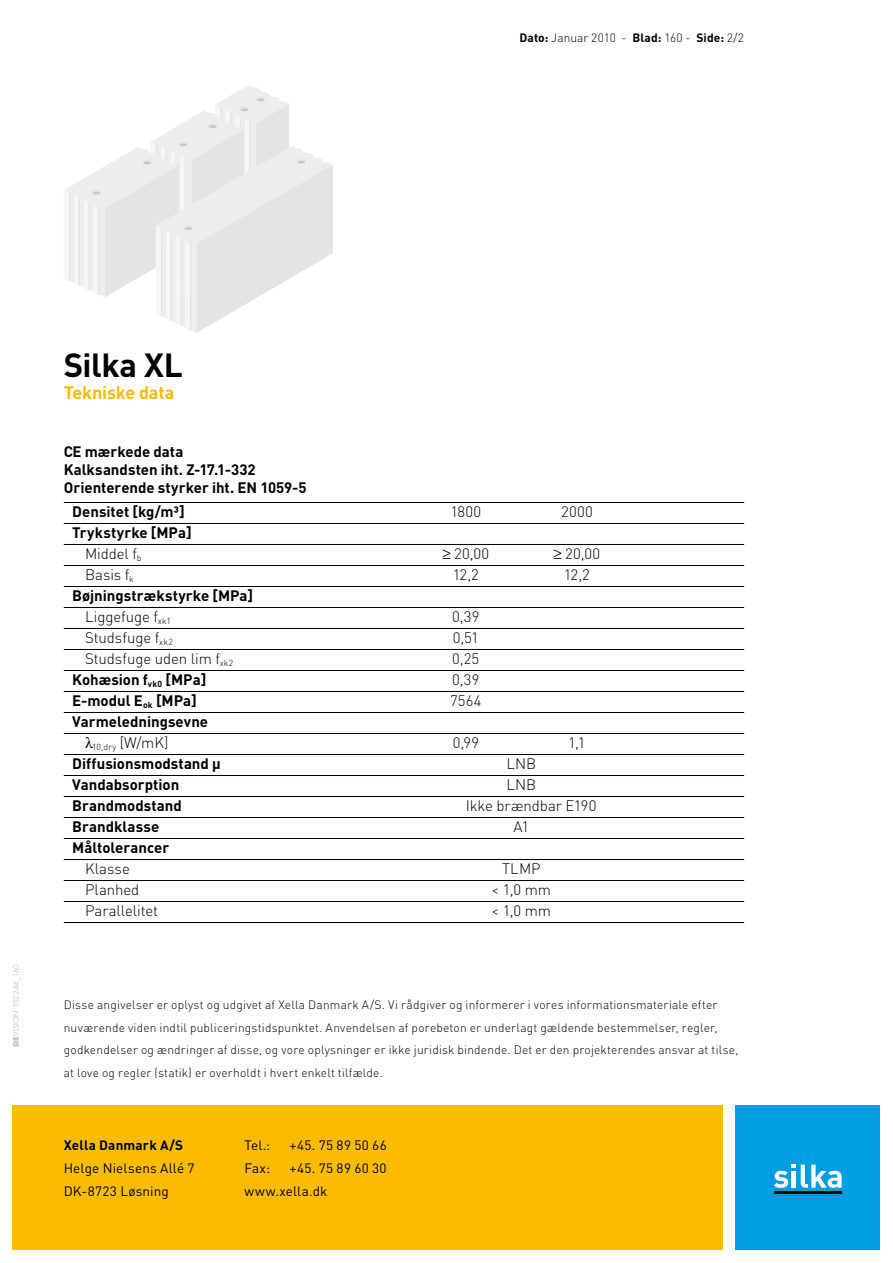
<style>
.page{position:relative;width:893px;height:1263px;background:#fff}
.page>*{position:absolute;margin:0;border:0;box-sizing:border-box;transform-origin:0 0}
.t1{font:700 33px "DIN";letter-spacing:-.015em;color:#000}
.t2{font:700 18px "DIN";letter-spacing:-.01em;color:#fabb00}
.t3{font:700 15px/21px "DIN";color:#000}
.t4{font:300 15px "DIN";letter-spacing:-.005em;color:#000}
.t5{font:13.5px/22.5px "DIN";letter-spacing:.015em;color:#000}
.t6{font:700 13.5px "DIN";letter-spacing:.015em;color:#000}
.t7{font:300 12px/22.5px "DIN";letter-spacing:.015em;color:#000}
.t8{font:300 8.7px "DIN";color:#000}
.t9{font:7.5px "Futura";letter-spacing:.005em;color:#c6c7c8}
.s1{font-weight:700}
.s2{font-weight:800}
.s3{font-weight:300}
</style>
<div class="page">
<div style="left:13px;top:1106px;width:710px;height:144px;background:#fabb00"></div>
<svg style="left:64px;top:85px;width:269px;height:248px"></svg>
<hr style="left:64px;top:502px;width:680px;height:1px;background:#000">
<hr style="left:64px;top:523px;width:680px;height:1px;background:#000">
<hr style="left:64px;top:544px;width:680px;height:1px;background:#000">
<hr style="left:64px;top:565px;width:680px;height:1px;background:#000">
<hr style="left:64px;top:586px;width:680px;height:1px;background:#000">
<hr style="left:64px;top:607px;width:680px;height:1px;background:#000">
<hr style="left:64px;top:628px;width:680px;height:1px;background:#000">
<hr style="left:64px;top:649px;width:680px;height:1px;background:#000">
<hr style="left:64px;top:670px;width:680px;height:1px;background:#000">
<hr style="left:64px;top:691px;width:680px;height:1px;background:#000">
<hr style="left:64px;top:712px;width:680px;height:1px;background:#000">
<hr style="left:64px;top:733px;width:680px;height:1px;background:#000">
<hr style="left:64px;top:754px;width:680px;height:1px;background:#000">
<hr style="left:64px;top:775px;width:680px;height:1px;background:#000">
<hr style="left:64px;top:796px;width:680px;height:1px;background:#000">
<hr style="left:64px;top:817px;width:680px;height:1px;background:#000">
<hr style="left:64px;top:838px;width:680px;height:1px;background:#000">
<hr style="left:64px;top:859px;width:680px;height:1px;background:#000">
<hr style="left:64px;top:880px;width:680px;height:1px;background:#000">
<hr style="left:64px;top:901px;width:680px;height:1px;background:#000">
<hr style="left:64px;top:922px;width:680px;height:1px;background:#000">
<div style="left:736px;top:1106px;width:144px;height:144px;background:#009ee0"></div>
<svg style="left:774px;top:1164px;width:68px;height:24px"></svg>
<hr style="left:774px;top:1191px;width:68px;height:3px;background:#000">
<p class="t7" style="left:519px;top:27px;width:226px"><span class="s1">Dato:</span> Januar 2010 - <span class="s1">Blad:</span> 160 - <span class="s1">Side:</span> 2/2</p>
<p class="t9" style="left:11px;top:1047px;width:85px;rotate:-90deg"><span class="s2">DE</span>VISION 102244_160</p>
<h1 class="t1" style="left:64px;top:343px;width:121px">Silka XL</h1>
<h2 class="t2" style="left:64px;top:380px;width:112px">Tekniske data</h2>
<p class="t3" style="left:64px;top:442px;width:244px;line-height:18px">CE mærkede data<br>Kalksandsten iht. Z-17.1-332<br>Orienterende styrker iht. EN 1059-5</p>
<p class="t3" style="left:72px;top:501px;width:114px">Densitet [kg/m³]</p>
<p class="t4" style="left:450px;top:502px;width:32px">1800</p>
<p class="t4" style="left:561px;top:502px;width:33px">2000</p>
<p class="t3" style="left:85px;top:522px;width:108px;text-indent:-13px">Trykstyrke [MPa]<br><span class="s3">Middel f</span><sub>b</sub></p>
<p class="t4" style="left:442px;top:544px;width:48px">≥ 20,00</p>
<p class="t4" style="left:553px;top:544px;width:48px">≥ 20,00</p>
<p class="t4" style="left:85px;top:565px;width:50px">Basis f<sub>k</sub></p>
<p class="t4" style="left:453px;top:565px;width:28px">12,2</p>
<p class="t4" style="left:564px;top:565px;width:28px">12,2</p>
<p class="t3" style="left:85px;top:585px;width:170px;text-indent:-13px">Bøjningstrækstyrke [MPa]<br><span class="s3">Liggefuge f</span><sub>xk1</sub></p>
<p class="t4" style="left:452px;top:607px;width:29px">0,39</p>
<p class="t4" style="left:85px;top:628px;width:89px">Studsfuge f<sub>xk2</sub></p>
<p class="t4" style="left:453px;top:628px;width:28px">0,51</p>
<p class="t4" style="left:85px;top:649px;width:150px">Studsfuge uden lim f<sub>xk2</sub></p>
<p class="t4" style="left:452px;top:649px;width:29px">0,25</p>
<p class="t3" style="left:72px;top:669px;width:136px">Kohæsion f<sub>vk0</sub> [MPa]</p>
<p class="t4" style="left:452px;top:670px;width:29px">0,39</p>
<p class="t3" style="left:72px;top:690px;width:126px">E-modul E<sub>ok</sub> [MPa]</p>
<p class="t4" style="left:450px;top:691px;width:33px">7564</p>
<p class="t3" style="left:72px;top:711px;width:137px">Varmeledningsevne</p>
<p class="t8" style="left:92px;top:741px;width:78px">10,dry <sup>[W/mK]</sup></p>
<p class="t4" style="left:453px;top:733px;width:28px">0,99</p>
<p class="t4" style="left:568px;top:733px;width:19px">1,1</p>
<p class="t3" style="left:72px;top:753px;width:150px">Diffusionsmodstand μ</p>
<p class="t4" style="left:506px;top:754px;width:31px">LNB</p>
<p class="t3" style="left:72px;top:774px;width:109px">Vandabsorption</p>
<p class="t4" style="left:506px;top:775px;width:31px">LNB</p>
<p class="t3" style="left:72px;top:795px;width:111px">Brandmodstand</p>
<p class="t4" style="left:466px;top:796px;width:132px">Ikke brændbar E190</p>
<p class="t3" style="left:72px;top:816px;width:88px">Brandklasse</p>
<p class="t4" style="left:513px;top:817px;width:17px">A1</p>
<p class="t3" style="left:72px;top:837px;width:98px">Måltolerancer</p>
<p class="t4" style="left:85px;top:859px;width:46px">Klasse</p>
<p class="t4" style="left:502px;top:859px;width:40px">TLMP</p>
<p class="t4" style="left:85px;top:880px;width:56px">Planhed</p>
<p class="t4" style="left:492px;top:880px;width:61px">&lt; 1,0 mm</p>
<p class="t4" style="left:85px;top:901px;width:74px">Parallelitet</p>
<p class="t4" style="left:492px;top:901px;width:61px">&lt; 1,0 mm</p>
<p class="t7" style="left:64px;top:993px;width:676px">Disse angivelser er oplyst og udgivet af Xella Danmark A/S. Vi rådgiver og informerer i vores informationsmateriale efter nuværende viden indtil publiceringstidspunktet. Anvendelsen af porebeton er underlagt gældende bestemmelser, regler, godkendelser og ændringer af disse, og vore oplysninger er ikke juridisk bindende. Det er den projekterendes ansvar at tilse, at love og regler (statik) er overholdt i hvert enkelt tilfælde.</p>
<p class="t6" style="left:64px;top:1137px;width:121px">Xella Danmark A/S</p>
<p class="t5" style="left:64px;top:1156px;width:132px">Helge Nielsens Allé 7<br>DK-8723 Løsning</p>
<p class="t5" style="left:244px;top:1134px;width:27px">Tel.:</p>
<p class="t5" style="left:289px;top:1134px;width:99px">+45. 75 89 50 66</p>
<p class="t5" style="left:244px;top:1156px;width:27px">Fax:</p>
<p class="t5" style="left:244px;top:1156px;width:144px;text-indent:45px">+45. 75 89 60 30 www.xella.dk</p>
</div>
